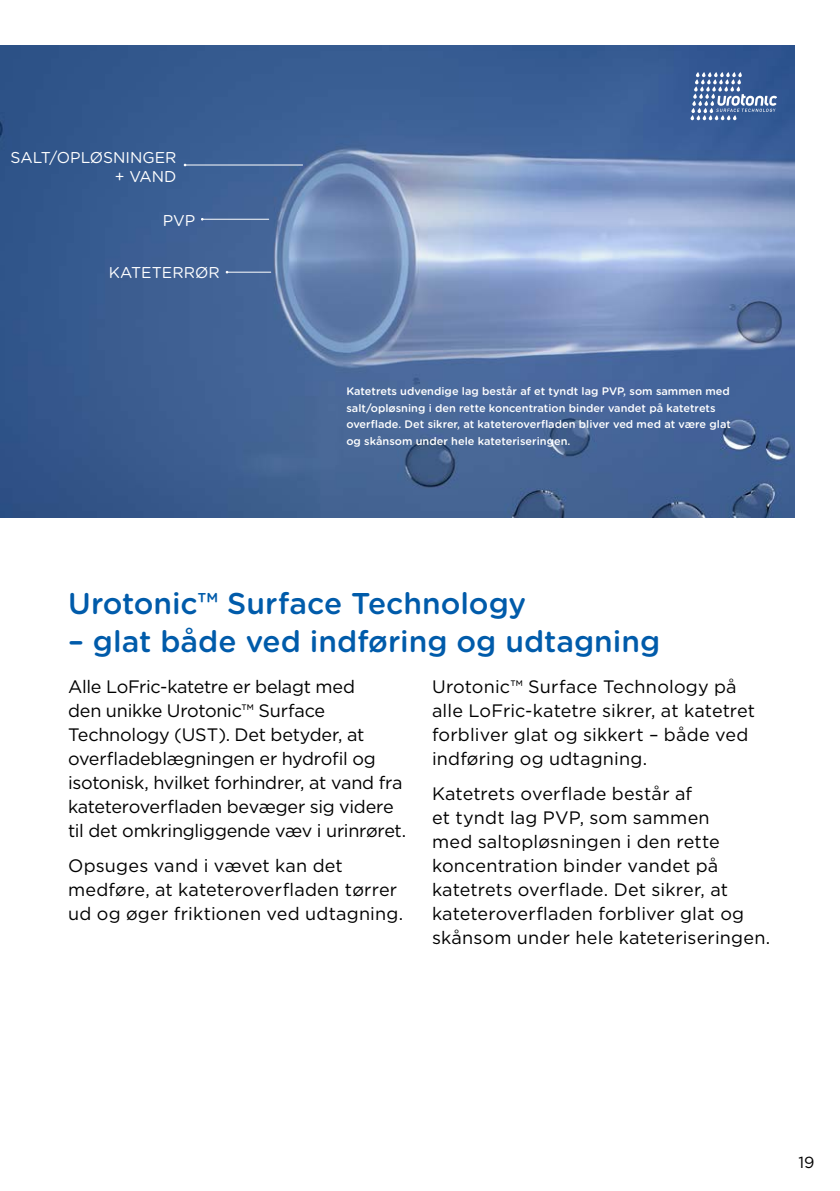
<style>
.page{position:relative;width:840px;height:1191px;background:#fff}
.page>*{position:absolute;margin:0;border:0;box-sizing:border-box;transform-origin:0 0}
.H3_Sub_Header{font:500 30px "Gotham Rounded";color:#005baa}
.Body_Copy_9_12{font:18px/24px "Gotham";color:#000}
.t1{font:16px "Gotham";color:#000}
.t2{font:15.6px "Gotham Rounded";color:#fff}
.Body_box{font:500 11px/16.4px "Gotham Rounded";color:#fff}
</style>
<div class="page">
<img style="left:0;top:45px;width:794px;height:473px">
<svg style="left:690px;top:72px;width:86px;height:48px;background:#5e7baa"></svg>
<hr style="left:185px;top:165px;width:117px;height:1px;background:#fff">
<hr style="left:202px;top:219px;width:66px;height:1px;background:#fff">
<hr style="left:227px;top:272px;width:43px;height:1px;background:#fff">
<p class="t2" style="left:11px;top:147px;width:167px">SALT/OPLØSNINGER</p>
<p class="t2" style="left:115px;top:166px;width:63px">+ VAND</p>
<p class="t2" style="left:163px;top:209px;width:34px">PVP</p>
<p class="t2" style="left:109px;top:262px;width:112px">KATETERRØR</p>
<p class="Body_box" style="left:346px;top:383px;width:386px">Katetrets udvendige lag består af et tyndt lag PVP, som sammen med salt/opløsning i den rette koncentration binder vandet på katetrets overflade. Det sikrer, at kateteroverfladen bliver ved med at være glat og skånsom under hele kateteriseringen.</p>
<p class="H3_Sub_Header" style="left:68px;top:582px;width:459px">Urotonic™ Surface Technology</p>
<p class="H3_Sub_Header" style="left:68px;top:619px;width:593px">– glat både ved indføring og udtagning</p>
<p class="Body_Copy_9_12" style="left:68px;top:674px;width:339px">Alle LoFric-katetre er belagt med<br>den unikke Urotonic™ Surface Technology (UST). Det betyder, at overfladeblægningen er hydrofil og isotonisk, hvilket forhindrer, at vand fra kateteroverfladen bevæger sig videre til det omkringliggende væv i urinrøret.</p>
<p class="Body_Copy_9_12" style="left:68px;top:853px;width:336px">Opsuges vand i vævet kan det medføre, at kateteroverfladen tørrer ud og øger friktionen ved udtagning.</p>
<p class="Body_Copy_9_12" style="left:432px;top:674px;width:324px">Urotonic™ Surface Technology på alle LoFric-katetre sikrer, at katetret forbliver glat og sikkert – både ved indføring og udtagning.</p>
<p class="Body_Copy_9_12" style="left:432px;top:781px;width:339px">Katetrets overflade består af<br>et tyndt lag PVP, som sammen<br>med saltopløsningen i den rette koncentration binder vandet på katetrets overflade. Det sikrer, at kateteroverfladen forbliver glat og skånsom under hele kateteriseringen.</p>
<p class="t1" style="left:797px;top:1152px;width:18px">19</p>
</div>
